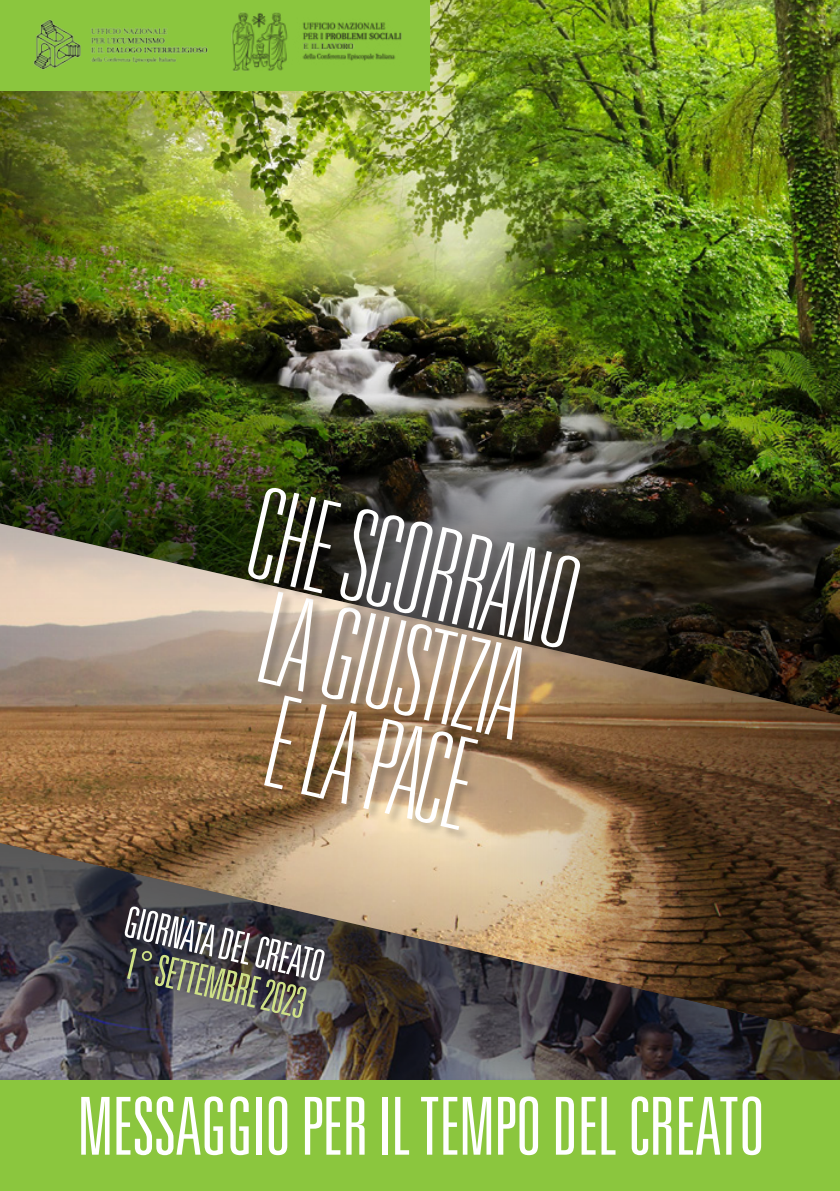
<style>
.page{position:relative;width:840px;height:1191px;background:#fff}
.page>*{position:absolute;margin:0;border:0;box-sizing:border-box;transform-origin:0 0}
.t1{font:300 ultra-condensed 80px "Univers LT";letter-spacing:-.01em;color:#fff}
.Stile_di_paragrafo_1{font:300 ultra-condensed 43.2px "Univers LT";color:#fff}
.Stile_di_paragrafo_1-2{font:300 ultra-condensed 43.2px "Univers LT";color:#cfe187}
</style>
<div class="page">
<div style="left:0;top:465px;width:839px;height:726px;background:#231f20;opacity:.5"></div>
<div style="left:0;top:823px;width:839px;height:368px;background:#231f20;opacity:.75"></div>
<div style="left:0;top:1080px;width:839px;height:111px;background:#8bc63e"></div>
<div style="left:0;top:0;width:839px;height:750px;background:#231f20;opacity:.75"></div>
<div style="left:0;top:0;width:429px;height:90px;background:#8bc63e"></div>
<div style="left:264px;top:695px;width:226px;height:147px;background:#231f20;opacity:.3"></div>
<div style="left:257px;top:591px;width:277px;height:161px;background:#231f20;opacity:.3"></div>
<svg style="left:257px;top:659px;width:265px;height:171px"></svg>
<div style="left:247px;top:487px;width:345px;height:172px;background:#231f20;opacity:.3"></div>
<svg style="left:247px;top:487px;width:333px;height:161px"></svg>
<img style="left:33px;top:19px;width:175px;height:51px">
<img style="left:231px;top:11px;width:171px;height:61px">
<p class="Stile_di_paragrafo_1" style="left:130px;top:897px;width:206px;rotate:13deg">GIORNATA DEL CREATO</p>
<p class="Stile_di_paragrafo_1-2" style="left:131px;top:939px;width:186px;rotate:13deg">1° SETTEMBRE 2023</p>
<p class="t1" style="left:78px;top:1081px;width:688px">MESSAGGIO PER IL TEMPO DEL CREATO</p>
</div>
